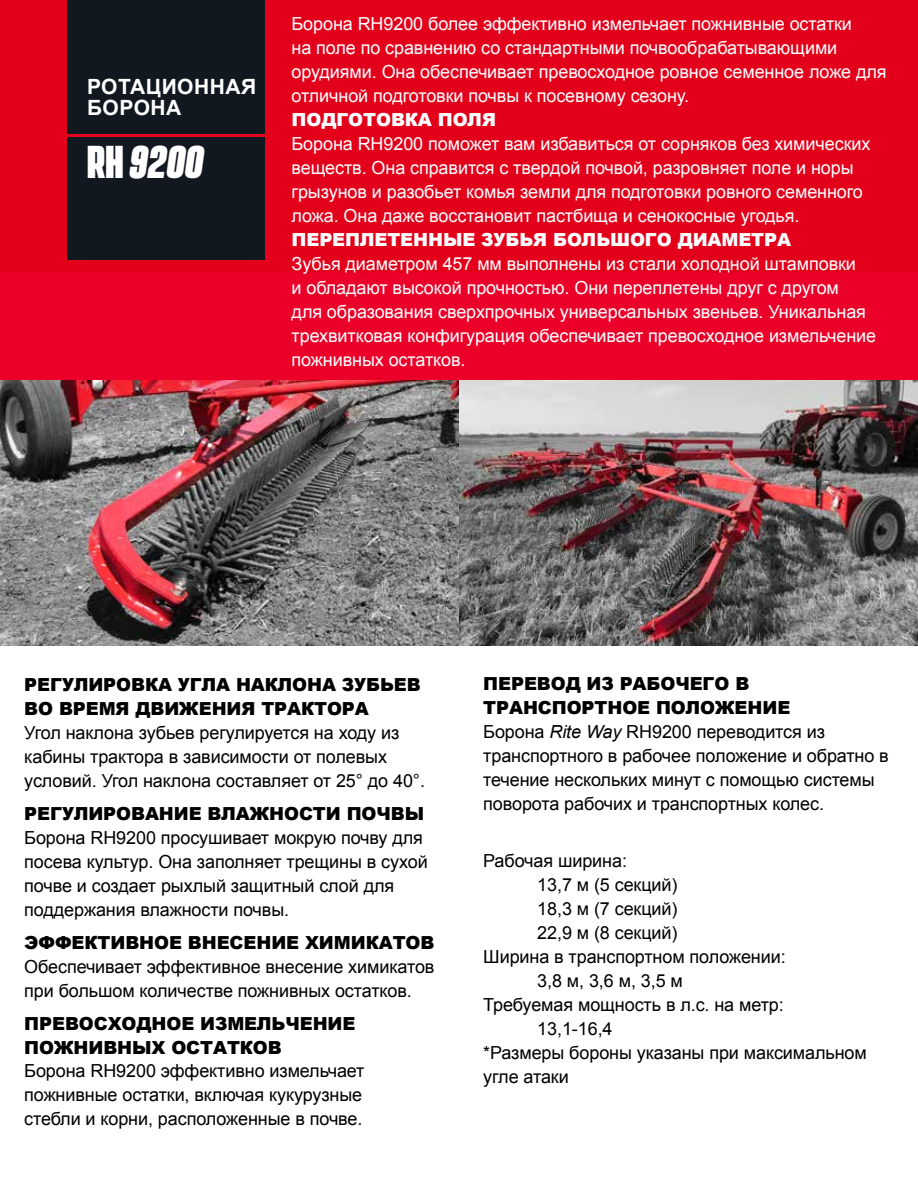
<style>
.page{position:relative;width:918px;height:1188px;background:#fff}
.page>*{position:absolute;margin:0;border:0;box-sizing:border-box;transform-origin:0 0}
.t1{font:italic 800 42px "Vanguard CF";color:#fff}
.t2{font:700 21px/21px "Arial";letter-spacing:.025em;color:#fff}
.t3{font:18px/24px "Arial";letter-spacing:-.005em;color:#000}
.t4{font:18px/24px "Arial";letter-spacing:-.005em;color:#fff}
.t5{font:900 18px/24px "Arial";letter-spacing:-.005em;color:#000}
.t6{font:900 18px "Arial";letter-spacing:-.005em;color:#fff}
.s1{font-style:normal}
.s2{font-weight:900}
.s3{font-style:italic}
</style>
<div class="page">
<img style="left:0;top:380px;width:459px;height:266px">
<img style="left:459px;top:380px;width:459px;height:266px">
<div style="left:0;top:0;width:918px;height:380px;background:linear-gradient(to right,#e80024,#e4001d)"></div>
<div style="left:67px;top:0;width:198px;height:133px;background:#111820"></div>
<div style="left:67px;top:137px;width:198px;height:122px;background:#111820"></div>
<p class="t2" style="left:87px;top:77px;width:171px">РОТАЦИОННАЯ<br>БОРОНА</p>
<h1 class="t1" style="left:87px;top:138px;width:119px"><span class="s1">RH</span> 9200</h1>
<p class="t4" style="left:292px;top:11px;width:597px">Борона RH9200 более эффективно измельчает пожнивные остатки<br>на поле по сравнению со стандартными почвообрабатывающими орудиями. Она обеспечивает превосходное ровное семенное ложе для отличной подготовки почвы к посевному сезону.</p>
<p class="t6" style="left:292px;top:106px;width:206px">ПОДГОТОВКА ПОЛЯ</p>
<p class="t4" style="left:292px;top:131px;width:580px">Борона RH9200 поможет вам избавиться от сорняков без химических веществ. Она справится с твердой почвой, разровняет поле и норы грызунов и разобьет комья земли для подготовки ровного семенного ложа. Она даже восстановит пастбища и сенокосные угодья.</p>
<p class="t6" style="left:292px;top:226px;width:501px">ПЕРЕПЛЕТЕННЫЕ ЗУБЬЯ БОЛЬШОГО ДИАМЕТРА</p>
<p class="t4" style="left:292px;top:251px;width:586px">Зубья диаметром 457 мм выполнены из стали холодной штамповки<br>и обладают высокой прочностью. Они переплетены друг с другом<br>для образования сверхпрочных универсальных звеньев. Уникальная трехвитковая конфигурация обеспечивает превосходное измельчение пожнивных остатков.</p>
<p class="t5" style="left:24px;top:672px;width:398px">РЕГУЛИРОВКА УГЛА НАКЛОНА ЗУБЬЕВ<br>ВО ВРЕМЯ ДВИЖЕНИЯ ТРАКТОРА</p>
<p class="t3" style="left:24px;top:720px;width:402px">Угол наклона зубьев регулируется на ходу из кабины трактора в зависимости от полевых условий. Угол наклона составляет от 25° до 40°.</p>
<p class="t5" style="left:24px;top:801px;width:401px">РЕГУЛИРОВАНИЕ ВЛАЖНОСТИ ПОЧВЫ</p>
<p class="t3" style="left:24px;top:825px;width:405px">Борона RH9200 просушивает мокрую почву для посева культур. Она заполняет трещины в сухой почве и создает рыхлый защитный слой для поддержания влажности почвы.</p>
<p class="t5" style="left:24px;top:930px;width:412px">ЭФФЕКТИВНОЕ ВНЕСЕНИЕ ХИМИКАТОВ</p>
<p class="t3" style="left:24px;top:954px;width:412px">Обеспечивает эффективное внесение химикатов при большом количестве пожнивных остатков.</p>
<p class="t5" style="left:24px;top:1011px;width:333px">ПРЕВОСХОДНОЕ ИЗМЕЛЬЧЕНИЕ<br>ПОЖНИВНЫХ ОСТАТКОВ</p>
<p class="t3" style="left:24px;top:1059px;width:342px">Борона RH9200 эффективно измельчает пожнивные остатки, включая кукурузные стебли и корни, расположенные в почве.</p>
<p class="t3" style="left:483px;top:672px;width:407px"><span class="s2">ПЕРЕВОД ИЗ РАБОЧЕГО В ТРАНСПОРТНОЕ ПОЛОЖЕНИЕ<br></span>Борона <span class="s3">Rite Way</span> RH9200 переводится из транспортного в рабочее положение и обратно в течение нескольких минут с помощью системы поворота рабочих и транспортных колес.</p>
<p class="t3" style="left:483px;top:849px;width:145px">Рабочая ширина:</p>
<p class="t3" style="left:537px;top:873px;width:142px">13,7 м (5 секций)</p>
<p class="t3" style="left:537px;top:897px;width:142px">18,3 м (7 секций)</p>
<p class="t3" style="left:537px;top:921px;width:142px">22,9 м (8 секций)</p>
<p class="t3" style="left:483px;top:945px;width:304px">Ширина в транспортном положении:</p>
<p class="t3" style="left:537px;top:969px;width:147px">3,8 м, 3,6 м, 3,5 м</p>
<p class="t3" style="left:483px;top:993px;width:302px">Требуемая мощность в л.с. на метр:</p>
<p class="t3" style="left:537px;top:1017px;width:77px">13,1-16,4</p>
<p class="t3" style="left:483px;top:1041px;width:385px">*Размеры бороны указаны при максимальном</p>
<p class="t3" style="left:483px;top:1065px;width:87px">угле атаки</p>
</div>
